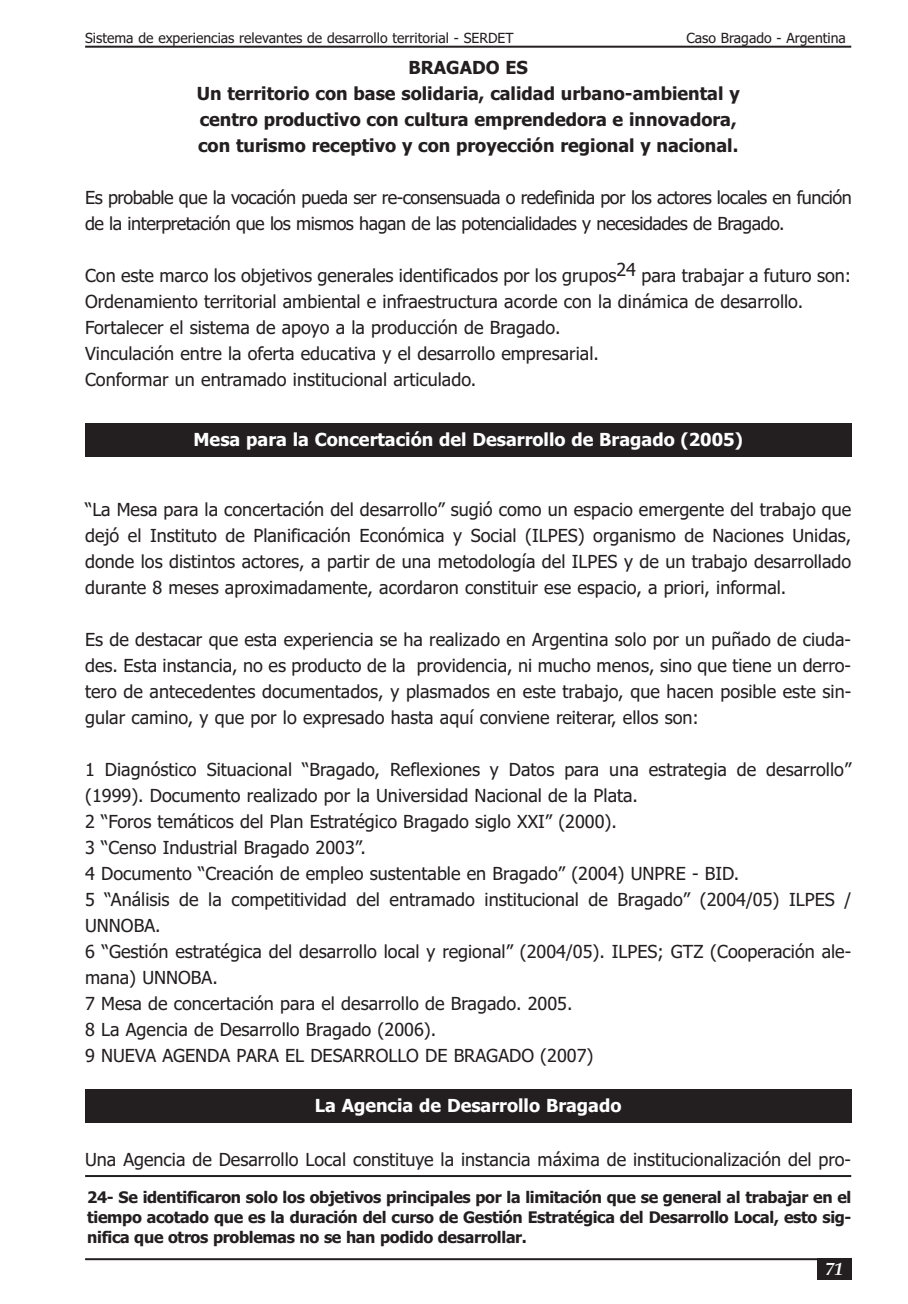
<style>
.page{position:relative;width:908px;height:1304px;background:#fff}
.page>*{position:absolute;margin:0;border:0;box-sizing:border-box;transform-origin:0 0}
.t1{font:18px/26px "Tahoma";color:#231f20}
.t2{font:700 18px/26px "Tahoma";color:#231f20;text-align:center}
.t3{font:18px/26px "Tahoma";letter-spacing:-.025em;color:#231f20}
.t4{font:700 18px "Tahoma";color:#fff}
.t5{font:italic 700 18px "Palatino";color:#fff}
.t6{font:700 16px/20px "Tahoma";letter-spacing:-.02em;color:#231f20;text-align:justify}
.t7{font:14px "Tahoma";color:#231f20}
</style>
<div class="page">
<hr style="left:85px;top:46px;width:765px;height:2px;background:#231f20">
<hr style="left:85px;top:1258px;width:765px;height:2px;background:#231f20">
<div style="left:817px;top:1258px;width:34px;height:22px;background:#231f20"></div>
<hr style="left:85px;top:1175px;width:765px;height:2px;background:#231f20">
<div style="left:85px;top:424px;width:765px;height:33px;background:#231f20"></div>
<div style="left:85px;top:1089px;width:765px;height:34px;background:#231f20"></div>
<p class="t7" style="left:85px;top:30px;width:430px">Sistema de experiencias relevantes de desarrollo territorial - SERDET</p>
<p class="t7" style="left:686px;top:30px;width:161px">Caso Bragado - Argentina</p>
<p class="t2" style="left:197px;top:55px;width:544px">BRAGADO ES<br>Un territorio con base solidaria, calidad urbano-ambiental y centro productivo con cultura emprendedora e innovadora, con turismo receptivo y con proyección regional y nacional.</p>
<p class="t3" style="left:85px;top:185px;width:767px">Es probable que la vocación pueda ser re-consensuada o redefinida por los actores locales en función de la interpretación que los mismos hagan de las potencialidades y necesidades de Bragado.</p>
<p class="t1" style="left:85px;top:263px;width:767px">Con este marco los objetivos generales identificados por los grupos24 para trabajar a futuro son:<br>Ordenamiento territorial ambiental e infraestructura acorde con la dinámica de desarrollo.<br>Fortalecer el sistema de apoyo a la producción de Bragado.<br>Vinculación entre la oferta educativa y el desarrollo empresarial.<br>Conformar un entramado institucional articulado.</p>
<p class="t4" style="left:193px;top:429px;width:550px">Mesa para la Concertación del Desarrollo de Bragado (2005)</p>
<p class="t1" style="left:85px;top:497px;width:767px;text-align:justify">“La Mesa para la concertación del desarrollo” sugió como un espacio emergente del trabajo que dejó el Instituto de Planificación Económica y Social (ILPES) organismo de Naciones Unidas, donde los distintos actores, a partir de una metodología del ILPES y de un trabajo desarrollado durante 8 meses aproximadamente, acordaron constituir ese espacio, a priori, informal.</p>
<p class="t1" style="left:85px;top:627px;width:767px;text-align:justify">Es de destacar que esta experiencia se ha realizado en Argentina solo por un puñado de ciuda&shy;des. Esta instancia, no es producto de la providencia, ni mucho menos, sino que tiene un derro&shy;tero de antecedentes documentados, y plasmados en este trabajo, que hacen posible este sin&shy;gular camino, y que por lo expresado hasta aquí conviene reiterar, ellos son:</p>
<p class="t1" style="left:85px;top:757px;width:767px">1 Diagnóstico Situacional “Bragado, Reflexiones y Datos para una estrategia de desarrollo” (1999). Documento realizado por la Universidad Nacional de la Plata.<br>2 “Foros temáticos del Plan Estratégico Bragado siglo XXI” (2000).<br>3 “Censo Industrial Bragado 2003”.<br>4 Documento “Creación de empleo sustentable en Bragado” (2004) UNPRE - BID.<br>5 “Análisis de la competitividad del entramado institucional de Bragado” (2004/05) ILPES / UNNOBA.<br>6 “Gestión estratégica del desarrollo local y regional” (2004/05). ILPES; GTZ (Cooperación ale&shy;mana) UNNOBA.<br>7 Mesa de concertación para el desarrollo de Bragado. 2005.<br>8 La Agencia de Desarrollo Bragado (2006).<br>9 NUEVA AGENDA PARA EL DESARROLLO DE BRAGADO (2007)</p>
<p class="t4" style="left:315px;top:1095px;width:308px">La Agencia de Desarrollo Bragado</p>
<p class="t1" style="left:85px;top:1147px;width:767px">Una Agencia de Desarrollo Local constituye la instancia máxima de institucionalización del pro-</p>
<p class="t6" style="left:87px;top:1188px;width:765px">24- Se identificaron solo los objetivos principales por la limitación que se general al trabajar en el tiempo acotado que es la duración del curso de Gestión Estratégica del Desarrollo Local, esto sig&shy;nifica que otros problemas no se han podido desarrollar.</p>
<p class="t5" style="left:824px;top:1258px;width:19px">71</p>
</div>
